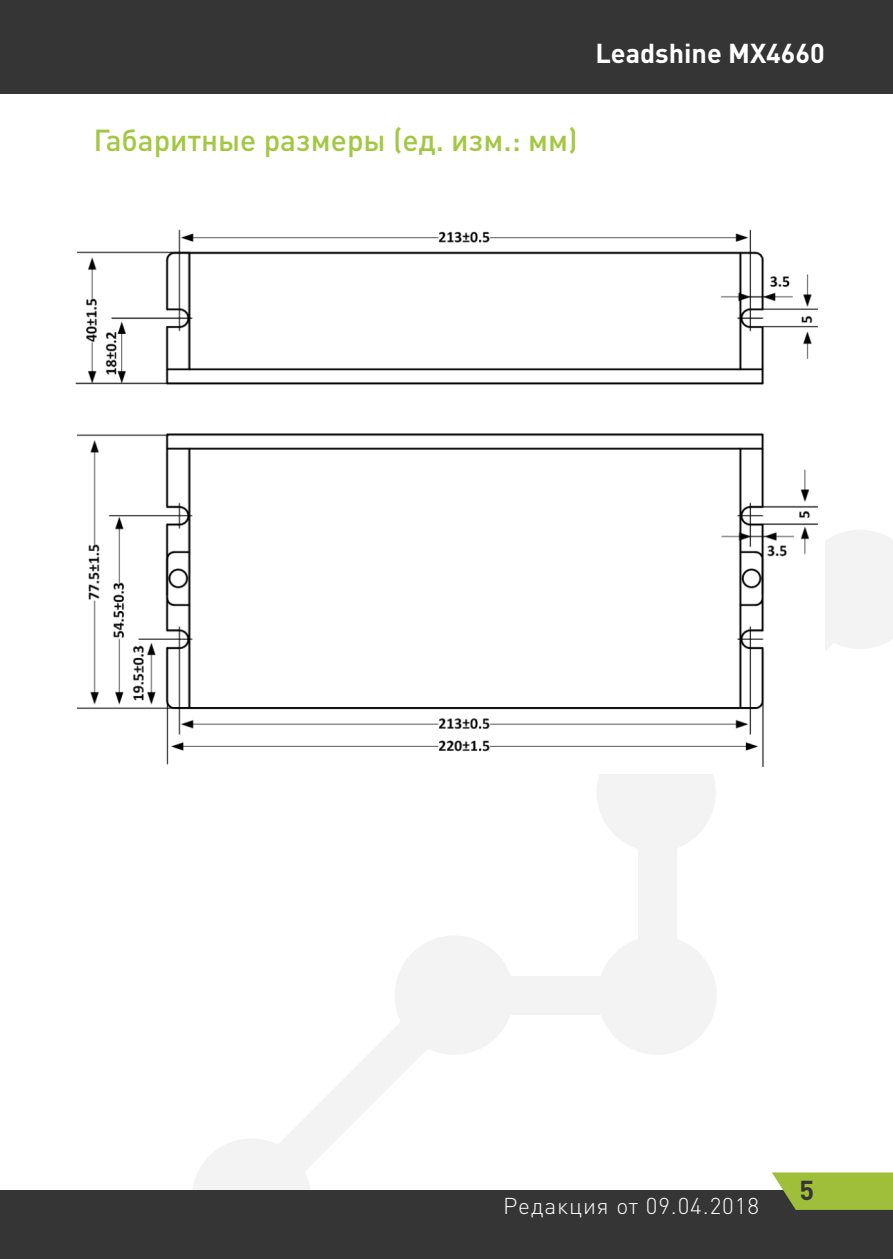
<style>
.page{position:relative;width:893px;height:1259px;background:#fff}
.page>*{position:absolute;margin:0;border:0;box-sizing:border-box;transform-origin:0 0}
.t1{font:500 30px "DIN Pro";color:#a2c841}
.t2{font:700 27px "DIN Pro";color:#fff}
.t3{font:700 27px "DIN Pro";color:#363536}
.t4{font:300 22.8px "DIN Pro";letter-spacing:.04em;color:#fff}
</style>
<div class="page">
<div style="left:395px;top:935px;width:119px;height:119px;background:#f3f3f3;border-radius:50%"></div>
<div style="left:597px;top:732px;width:119px;height:120px;background:#f3f3f3;border-radius:50%"></div>
<div style="left:597px;top:935px;width:120px;height:119px;background:#f3f3f3;border-radius:50%"></div>
<div style="left:192px;top:1138px;width:119px;height:119px;background:#f3f3f3;border-radius:50%"></div>
<div style="left:638px;top:792px;width:39px;height:203px;background:#f3f3f3"></div>
<div style="left:464px;top:976px;width:203px;height:38px;background:#f3f3f3"></div>
<svg style="left:671px;top:530px;width:222px;height:244px"></svg>
<svg style="left:268px;top:1002px;width:212px;height:169px"></svg>
<div style="left:0;top:0;width:893px;height:94px;background:#363536"></div>
<div style="left:0;top:1190px;width:893px;height:69px;background:#363536"></div>
<svg style="left:772px;top:1172px;width:121px;height:38px;background:#99b640"></svg>
<img style="left:75px;top:229px;width:750px;height:544px">
<p class="t2" style="left:595px;top:35px;width:231px">Leadshine MX4660</p>
<p class="t1" style="left:94px;top:119px;width:486px">Габаритные размеры (ед. изм.: мм)</p>
<p class="t4" style="left:503px;top:1190px;width:257px">Редакция от 09.04.2018</p>
<p class="t3" style="left:799px;top:1171px;width:16px">5</p>
</div>
